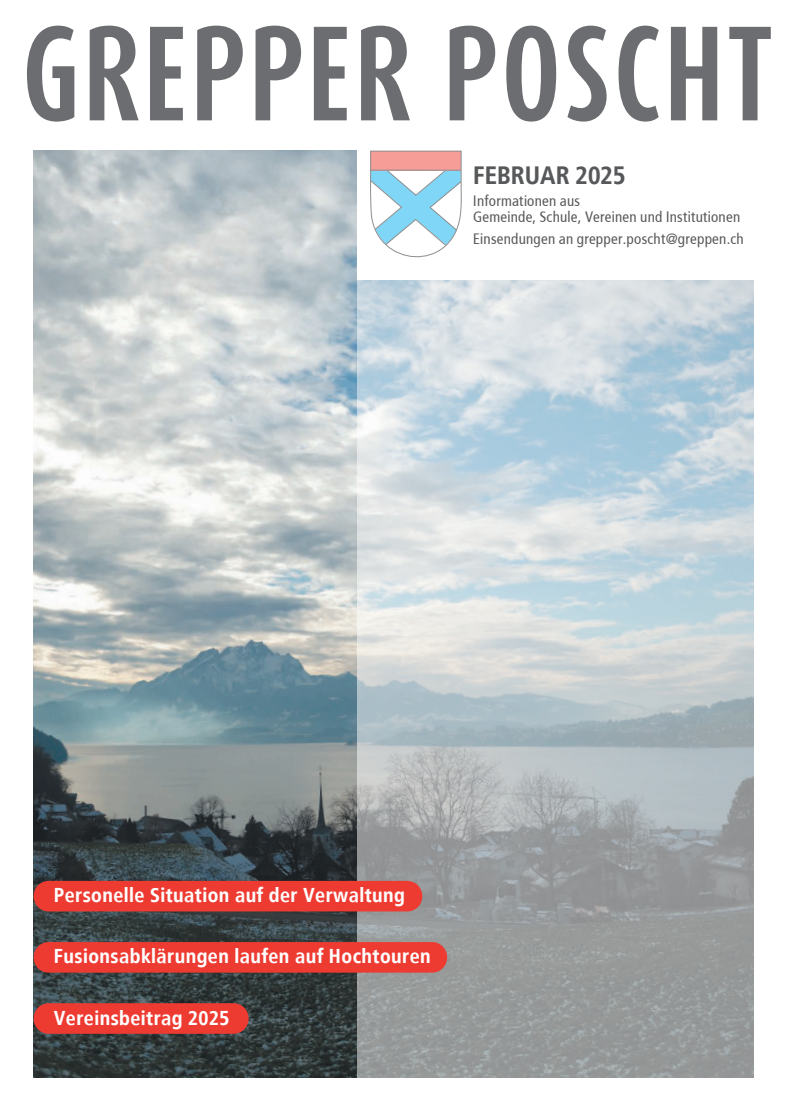
<style>
.page{position:relative;width:787px;height:1117px;background:#fff}
.page>*{position:absolute;margin:0;border:0;box-sizing:border-box;transform-origin:0 0}
.t1{font:700 111.25px "Dax Compact Pro";letter-spacing:.03em;color:#6c6d70}
.t2{font:700 25px "Transit";letter-spacing:-.025em;color:#57585a}
.Titel_Front{font:700 20px "Transit";color:#fff}
.t3{font:15px/16.2px "Transit";letter-spacing:-.025em;color:#57585a}
</style>
<div class="page">
<img style="left:34px;top:150px;width:322px;height:927px">
<svg style="left:370px;top:150px;width:92px;height:107px"></svg>
<hr style="left:370px;top:169px;width:91px;height:2px;background:#231f20">
<img style="left:356px;top:280px;width:397px;height:797px">
<div style="left:34px;top:880px;width:388px;height:31px;background:#ee3b32;border-radius:15px"></div>
<div style="left:34px;top:941px;width:413px;height:31px;background:#ee3b32;border-radius:15px"></div>
<div style="left:34px;top:1002px;width:214px;height:31px;background:#ee3b32;border-radius:15px"></div>
<p class="t1" style="left:22px;top:0;width:752px">GREPPER POSCHT</p>
<p class="t2" style="left:473px;top:160px;width:154px">FEBRUAR 2025</p>
<p class="t3" style="left:473px;top:193px;width:269px">Informationen aus<br>Gemeinde, Schule, Vereinen und Institutionen</p>
<p class="t3" style="left:473px;top:231px;width:273px">Einsendungen an grepper.poscht@greppen.ch</p>
<p class="Titel_Front" style="left:54px;top:883px;width:353px">Personelle Situation auf der Verwaltung</p>
<p class="Titel_Front" style="left:54px;top:944px;width:379px">Fusionsabklärungen laufen auf Hochtouren</p>
<p class="Titel_Front" style="left:54px;top:1005px;width:178px">Vereinsbeitrag 2025</p>
</div>
